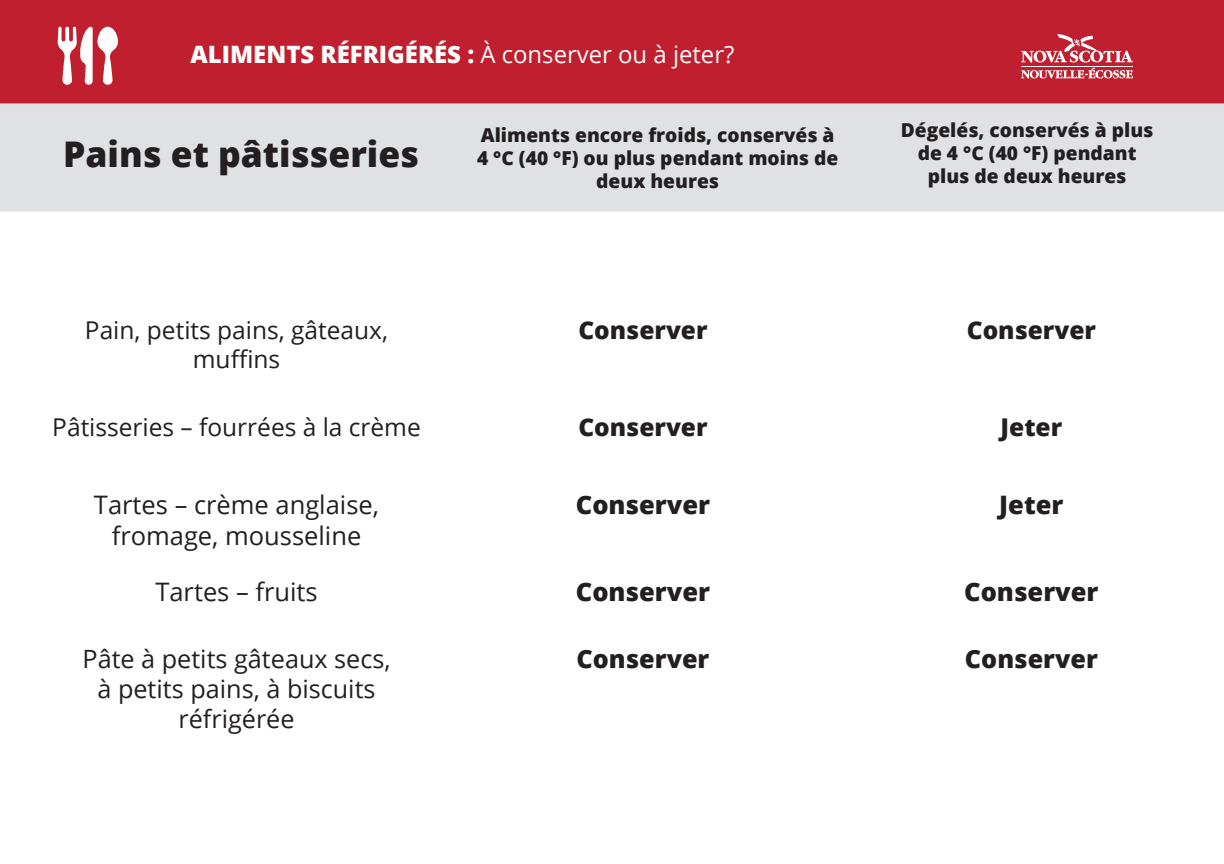
<style>
.page{position:relative;width:1224px;height:864px;background:#fff}
.page>*{position:absolute;margin:0;border:0;box-sizing:border-box;transform-origin:0 0}
.t1{font:800 35.4px "Open Sans";color:#231f20}
.t2{font:25.4px/30.6px "Open Sans";color:#231f20;text-align:center}
.t3{font:800 25.4px "Open Sans";color:#231f20}
.t4{font:25.2px/30.2px "Open Sans";color:#231f20;text-align:center}
.t5{font:800 25.2px "Open Sans";color:#231f20}
.t6{font:24.6px/29.4px "Open Sans";color:#231f20;text-align:center}
.t7{font:800 24.6px "Open Sans";color:#231f20}
.t8{font:800 24px "Open Sans";color:#fff}
.t9{font:800 19.2px/23px "Open Sans";color:#231f20;text-align:center}
.s1{font-weight:400}
</style>
<div class="page">
<div style="left:0;top:0;width:1224px;height:104px;background:#bf1f2e"></div>
<div style="left:0;top:104px;width:1224px;height:108px;background:#e0e1e3"></div>
<svg style="left:1021px;top:34px;width:112px;height:45px"></svg>
<svg style="left:58px;top:27px;width:60px;height:58px"></svg>
<p class="t8" style="left:191px;top:36px;width:545px">ALIMENTS RÉFRIGÉRÉS : <span class="s1">À conserver ou à jeter?</span></p>
<p class="t1" style="left:63px;top:128px;width:357px">Pains et pâtisseries</p>
<p class="t9" style="left:477px;top:122px;width:363px">Aliments encore froids, conservés à<br>4 °C (40 °F) ou plus pendant moins de deux heures</p>
<p class="t9" style="left:901px;top:117px;width:254px">Dégelés, conservés à plus de 4 °C (40 °F) pendant plus de deux heures</p>
<p class="t6" style="left:85px;top:314px;width:305px">Pain, petits pains, gâteaux, muffins</p>
<p class="t7" style="left:578px;top:311px;width:131px">Conserver</p>
<p class="t7" style="left:967px;top:311px;width:131px">Conserver</p>
<p class="t6" style="left:52px;top:412px;width:370px">Pâtisseries – fourrées à la crème</p>
<p class="t7" style="left:578px;top:408px;width:131px">Conserver</p>
<p class="t7" style="left:1001px;top:408px;width:63px">Jeter</p>
<p class="t2" style="left:94px;top:489px;width:287px">Tartes – crème anglaise, fromage, mousseline</p>
<p class="t3" style="left:576px;top:486px;width:136px">Conserver</p>
<p class="t3" style="left:999px;top:486px;width:66px">Jeter</p>
<p class="t2" style="left:155px;top:575px;width:164px">Tartes – fruits</p>
<p class="t3" style="left:576px;top:572px;width:136px">Conserver</p>
<p class="t3" style="left:964px;top:572px;width:136px">Conserver</p>
<p class="t4" style="left:83px;top:643px;width:310px">Pâte à petits gâteaux secs, à petits pains, à biscuits réfrigérée</p>
<p class="t5" style="left:577px;top:639px;width:134px">Conserver</p>
<p class="t5" style="left:965px;top:639px;width:134px">Conserver</p>
</div>
